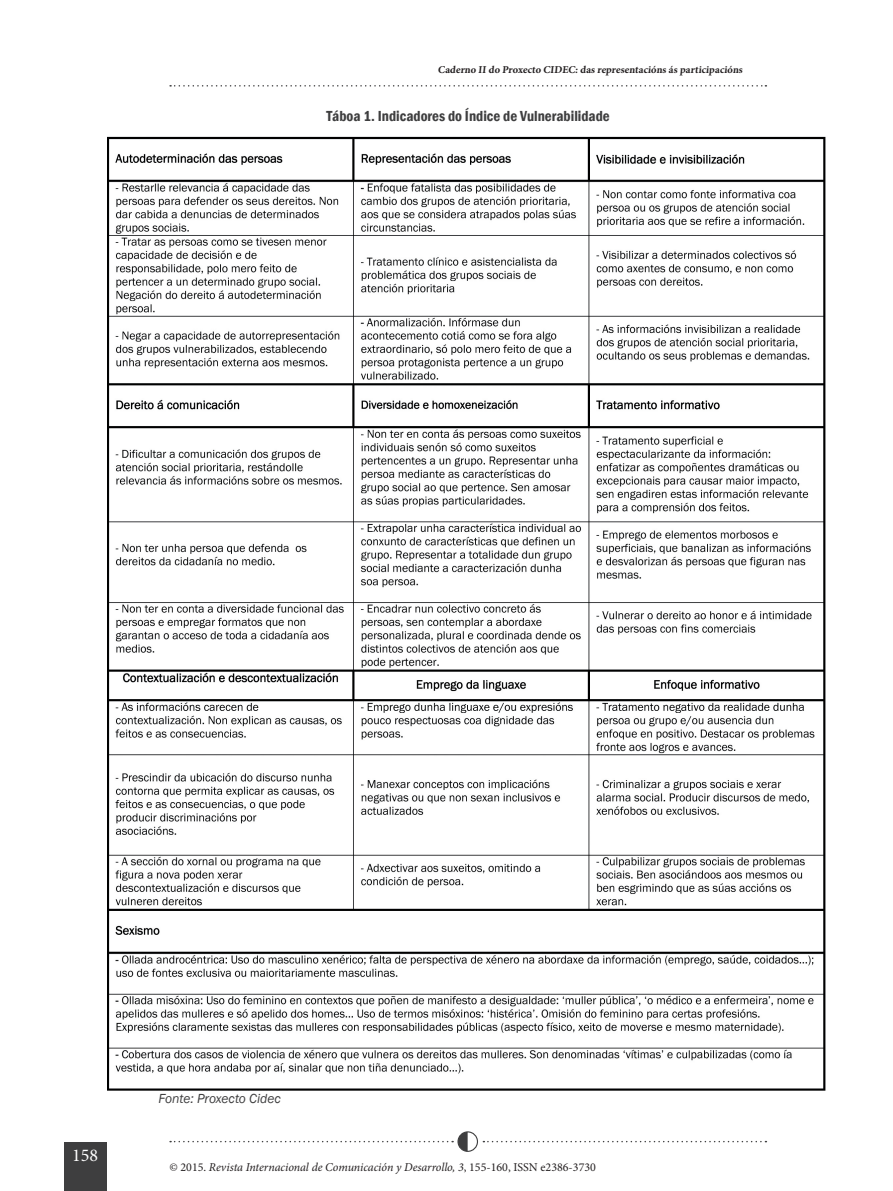
<style>
.page{position:relative;width:893px;height:1191px;background:#fff}
.page>*{position:absolute;margin:0;border:0;box-sizing:border-box;transform-origin:0 0}
.t1{font:18px "Minion Pro";color:#fff}
.t2{font:600 condensed 15px "Franklin Gothic";color:#3e3e3f}
.t3{font:italic 13.5px "Franklin Gothic";color:#3e3e3f}
.t4{font:italic 12px "Minion Pro";letter-spacing:-.005em;color:#231f20}
.t5{font:700 10.5px "Minion Pro";color:#231f20}
.s1{font-style:normal}
</style>
<div class="page">
<div style="left:64px;top:1142px;width:42px;height:49px;background:#3e3e3f"></div>
<div style="left:457px;top:1131px;width:21px;height:20px;border:1px solid #3e3e3f;border-radius:50%"></div>
<svg style="left:170px;top:1131px;width:298px;height:20px"></svg>
<svg style="left:170px;top:85px;width:596px;height:2px"></svg>
<svg style="left:483px;top:1140px;width:283px;height:2px"></svg>
<img style="left:108px;top:136px;width:718px;height:954px">
<p class="t5" style="left:438px;top:63px;width:308px">Caderno II do Proxecto CIDEC: das representacións ás participacións</p>
<p class="t2" style="left:326px;top:106px;width:285px">Táboa 1. Indicadores do Índice de Vulnerabilidade</p>
<h1 class="t1" style="left:72px;top:1143px;width:27px">158</h1>
<p class="t3" style="left:158px;top:1090px;width:124px">Fonte: Proxecto Cidec</p>
<p class="t4" style="left:169px;top:1159px;width:428px"><span class="s1">© 2015.</span> Revista Internacional de Comunicación y Desarrollo, 3<span class="s1">, 155-160, ISSN e2386-3730</span></p>
</div>
